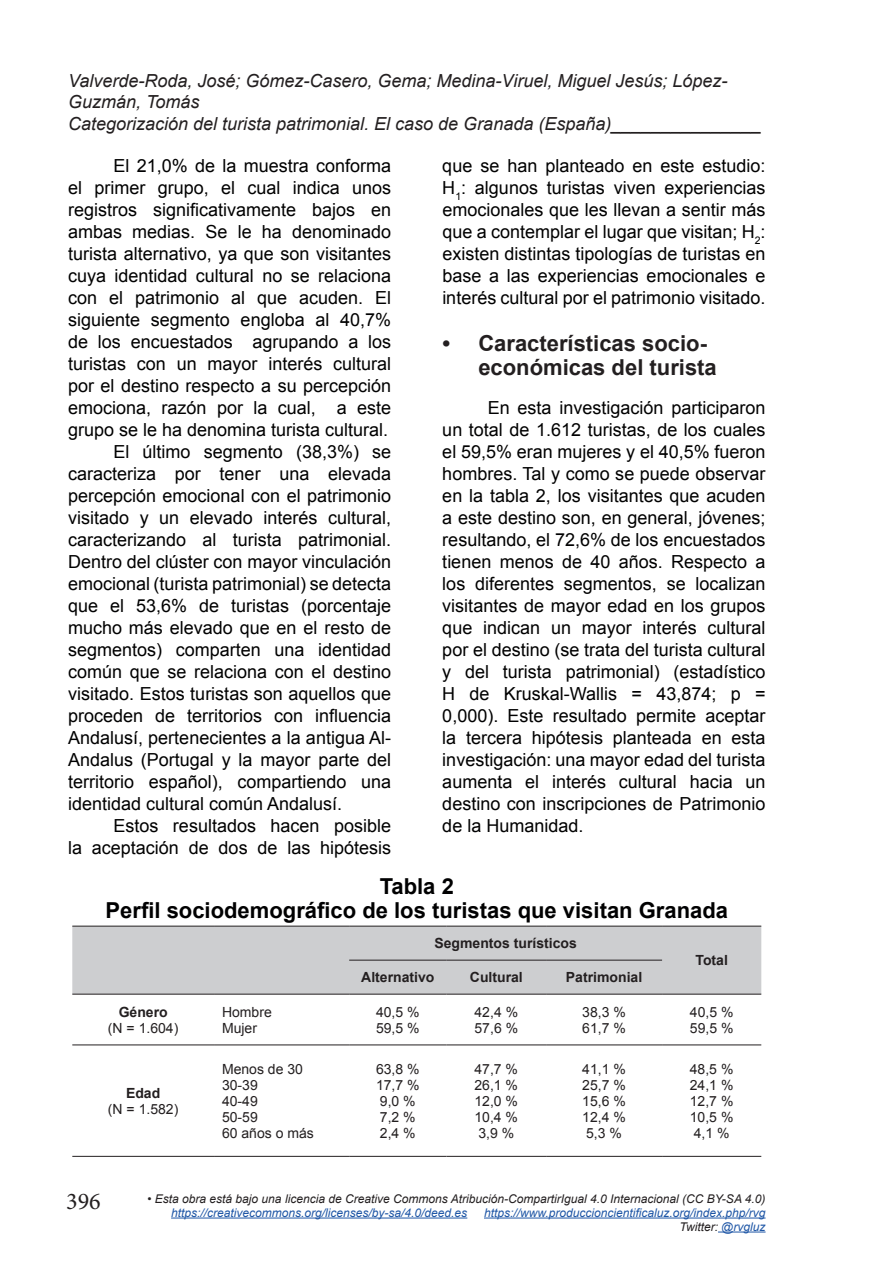
<style>
.page{position:relative;width:879px;height:1276px;background:#fff}
.page>*{position:absolute;margin:0;border:0;box-sizing:border-box;transform-origin:0 0}
.t1{font:24px "Minion Pro";color:#231f20}
.t2{font:700 22px/24px "Arial";color:#000001;text-align:center}
.t3{font:700 22px/24px "Arial";color:#231f20}
.t4{font:18px/22px "Arial";color:#000001;text-align:justify}
.t5{font:italic 18px/21.6px "Arial";color:#231f20}
.t6{font:14px/16px "Arial";color:#231f20}
.t7{font:700 14px "Arial";color:#231f20}
.t8{font:italic 12px/14px "Arial";color:#1e56a6;text-align:right}
.t9{font:italic 12px "Arial";color:#231f20}
.s1{color:#231f20}
</style>
<div class="page">
<hr style="left:171px;top:1217px;width:296px;height:1px;background:#1e56a6">
<hr style="left:484px;top:1217px;width:281px;height:1px;background:#1e56a6">
<hr style="left:718px;top:1231px;width:47px;height:1px;background:#1e56a6">
<div style="left:72px;top:926px;width:689px;height:67px;background:#cdced0"></div>
<hr style="left:72px;top:925px;width:142px;height:1px;background:#231f20">
<hr style="left:214px;top:925px;width:135px;height:1px;background:#231f20">
<hr style="left:349px;top:925px;width:97px;height:1px;background:#231f20">
<hr style="left:446px;top:925px;width:100px;height:1px;background:#231f20">
<hr style="left:546px;top:925px;width:116px;height:1px;background:#231f20">
<hr style="left:662px;top:925px;width:99px;height:1px;background:#231f20">
<hr style="left:349px;top:959px;width:97px;height:1px;background:#231f20">
<hr style="left:446px;top:959px;width:100px;height:1px;background:#231f20">
<hr style="left:546px;top:959px;width:116px;height:1px;background:#231f20">
<hr style="left:72px;top:993px;width:142px;height:1px;background:#231f20">
<hr style="left:214px;top:993px;width:135px;height:1px;background:#231f20">
<hr style="left:349px;top:993px;width:97px;height:1px;background:#231f20">
<hr style="left:446px;top:993px;width:100px;height:1px;background:#231f20">
<hr style="left:546px;top:993px;width:116px;height:1px;background:#231f20">
<hr style="left:662px;top:993px;width:99px;height:1px;background:#231f20">
<hr style="left:72px;top:1155px;width:142px;height:1px;background:#231f20">
<hr style="left:214px;top:1155px;width:135px;height:1px;background:#231f20">
<hr style="left:349px;top:1155px;width:97px;height:1px;background:#231f20">
<hr style="left:446px;top:1155px;width:100px;height:1px;background:#231f20">
<hr style="left:546px;top:1155px;width:116px;height:1px;background:#231f20">
<hr style="left:662px;top:1155px;width:99px;height:1px;background:#231f20">
<hr style="left:72px;top:1044px;width:142px;height:1px;background:#231f20">
<hr style="left:214px;top:1044px;width:135px;height:1px;background:#231f20">
<hr style="left:349px;top:1044px;width:97px;height:1px;background:#231f20">
<hr style="left:446px;top:1044px;width:100px;height:1px;background:#231f20">
<hr style="left:546px;top:1044px;width:116px;height:1px;background:#231f20">
<hr style="left:662px;top:1044px;width:99px;height:1px;background:#231f20">
<p class="t5" style="left:68px;top:70px;width:695px">Valverde-Roda, José; Gómez-Casero, Gema; Medina-Viruel, Miguel Jesús; López-<br>Guzmán, Tomás<br>Categorización del turista patrimonial. El caso de Granada (España)_______________</p>
<p class="t4" style="left:113px;top:155px;width:279px">El 21,0% de la muestra conforma</p>
<p class="t4" style="left:68px;top:177px;width:325px">el primer grupo, el cual indica unos</p>
<p class="t4" style="left:68px;top:199px;width:325px">registros significativamente bajos en</p>
<p class="t4" style="left:68px;top:221px;width:325px">ambas medias. Se le ha denominado</p>
<p class="t4" style="left:68px;top:243px;width:325px">turista alternativo, ya que son visitantes</p>
<p class="t4" style="left:68px;top:265px;width:325px">cuya identidad cultural no se relaciona</p>
<p class="t4" style="left:68px;top:287px;width:325px">con el patrimonio al que acuden. El</p>
<p class="t4" style="left:68px;top:309px;width:325px">siguiente segmento engloba al 40,7%</p>
<p class="t4" style="left:68px;top:331px;width:325px">de los encuestados agrupando a los</p>
<p class="t4" style="left:68px;top:353px;width:325px">turistas con un mayor interés cultural</p>
<p class="t4" style="left:68px;top:375px;width:325px">por el destino respecto a su percepción</p>
<p class="t4" style="left:68px;top:397px;width:325px">emociona, razón por la cual, a este</p>
<p class="t4" style="left:68px;top:419px;width:322px">grupo se le ha denomina turista cultural.</p>
<p class="t4" style="left:113px;top:441px;width:279px">El último segmento (38,3%) se</p>
<p class="t4" style="left:68px;top:463px;width:325px">caracteriza por tener una elevada</p>
<p class="t4" style="left:68px;top:485px;width:325px">percepción emocional con el patrimonio</p>
<p class="t4" style="left:68px;top:507px;width:325px">visitado y un elevado interés cultural,</p>
<p class="t4" style="left:68px;top:529px;width:325px">caracterizando al turista patrimonial.</p>
<p class="t4" style="left:68px;top:551px;width:325px">Dentro del clúster con mayor vinculación</p>
<p class="t4" style="left:68px;top:573px;width:325px">emocional (turista patrimonial) se detecta</p>
<p class="t4" style="left:68px;top:595px;width:325px">que el 53,6% de turistas (porcentaje</p>
<p class="t4" style="left:68px;top:617px;width:325px">mucho más elevado que en el resto de</p>
<p class="t4" style="left:68px;top:639px;width:325px">segmentos) comparten una identidad</p>
<p class="t4" style="left:68px;top:661px;width:325px">común que se relaciona con el destino</p>
<p class="t4" style="left:68px;top:683px;width:325px">visitado. Estos turistas son aquellos que</p>
<p class="t4" style="left:68px;top:705px;width:325px">proceden de territorios con influencia</p>
<p class="t4" style="left:68px;top:727px;width:325px">Andalusí, pertenecientes a la antigua Al-</p>
<p class="t4" style="left:68px;top:749px;width:325px">Andalus (Portugal y la mayor parte del</p>
<p class="t4" style="left:68px;top:771px;width:325px">territorio español), compartiendo una</p>
<p class="t4" style="left:68px;top:793px;width:276px">identidad cultural común Andalusí.</p>
<p class="t4" style="left:113px;top:815px;width:279px">Estos resultados hacen posible</p>
<p class="t4" style="left:68px;top:837px;width:325px">la aceptación de dos de las hipótesis</p>
<p class="t4" style="left:442px;top:155px;width:325px">que se han planteado en este estudio:<br>H<sub>1</sub>: algunos turistas viven experiencias emocionales que les llevan a sentir más que a contemplar el lugar que visitan; H<sub>2</sub>: existen distintas tipologías de turistas en base a las experiencias emocionales e interés cultural por el patrimonio visitado.</p>
<p class="t3" style="left:478px;top:331px;width:240px;text-indent:-36px">• Características socio&shy;económicas del turista</p>
<p class="t4" style="left:442px;top:396px;width:325px;text-indent:45px">En esta investigación participaron un total de 1.612 turistas, de los cuales el 59,5% eran mujeres y el 40,5% fueron hombres. Tal y como se puede observar en la tabla 2, los visitantes que acuden a este destino son, en general, jóvenes; resultando, el 72,6% de los encuestados tienen menos de 40 años. Respecto a los diferentes segmentos, se localizan visitantes de mayor edad en los grupos que indican un mayor interés cultural por el destino (se trata del turista cultural y del turista patrimonial) (estadístico H de Kruskal-Wallis = 43,874; p = 0,000). Este resultado permite aceptar la tercera hipótesis planteada en esta investigación: una mayor edad del turista aumenta el interés cultural hacia un destino con inscripciones de Patrimonio de la Humanidad.</p>
<p class="t2" style="left:106px;top:874px;width:624px">Tabla 2<br>Perfil sociodemográfico de los turistas que visitan Granada</p>
<p class="t7" style="left:434px;top:934px;width:144px">Segmentos turísticos</p>
<p class="t7" style="left:695px;top:951px;width:34px">Total</p>
<p class="t7" style="left:361px;top:968px;width:75px">Alternativo</p>
<p class="t7" style="left:470px;top:968px;width:54px">Cultural</p>
<p class="t7" style="left:566px;top:968px;width:78px">Patrimonial</p>
<p class="t7" style="left:119px;top:1002px;width:51px">Género</p>
<p class="t6" style="left:108px;top:1020px;width:72px">(N = 1.604)</p>
<p class="t6" style="left:222px;top:1004px;width:51px">Hombre<br>Mujer</p>
<p class="t6" style="left:376px;top:1004px;width:45px">40,5 %<br>59,5 %</p>
<p class="t6" style="left:474px;top:1004px;width:45px">42,4 %<br>57,6 %</p>
<p class="t6" style="left:582px;top:1004px;width:45px">38,3 %<br>61,7 %</p>
<p class="t6" style="left:690px;top:1004px;width:45px">40,5 %<br>59,5 %</p>
<p class="t7" style="left:126px;top:1083px;width:36px">Edad</p>
<p class="t6" style="left:108px;top:1101px;width:72px">(N = 1.582)</p>
<p class="t6" style="left:222px;top:1061px;width:93px">Menos de 30<br>30-39<br>40-49<br>50-59<br>60 años o más</p>
<p class="t6" style="left:376px;top:1061px;width:45px">63,8 %<br>17,7 %<br>9,0 %<br>7,2 %<br>2,4 %</p>
<p class="t6" style="left:474px;top:1061px;width:45px;text-align:justify">47,7 % 26,1 % 12,0 % 10,4 % 3,9 %</p>
<p class="t6" style="left:582px;top:1061px;width:45px;text-align:justify">41,1 % 25,7 % 15,6 % 12,4 % 5,3 %</p>
<p class="t6" style="left:690px;top:1061px;width:45px;text-align:justify">48,5 % 24,1 % 12,7 % 10,5 % 4,1 %</p>
<h1 class="t1" style="left:66px;top:1185px;width:36px">396</h1>
<p class="t9" style="left:147px;top:1190px;width:620px">• Esta obra está bajo una licencia de Creative Commons Atribución-CompartirIgual 4.0 Internacional (CC BY-SA 4.0)</p>
<p class="t8" style="left:171px;top:1205px;width:298px">https://creativecommons.org/licenses/by-sa/4.0/deed.es</p>
<p class="t8" style="left:484px;top:1205px;width:283px">https://www.produccioncientificaluz.org/index.php/rvg<br><span class="s1">Twitter:</span> @rvgluz</p>
</div>
